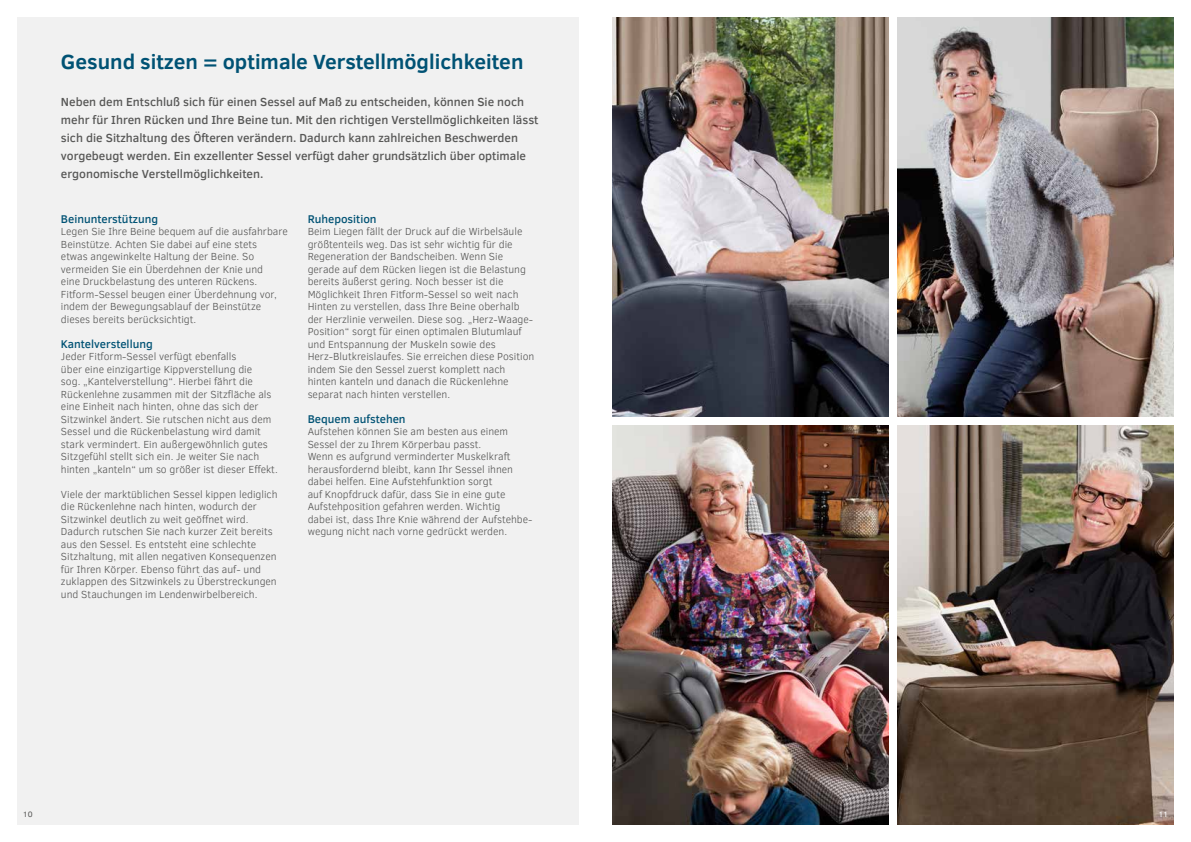
<style>
.page{position:relative;width:1191px;height:842px;background:#fff}
.page>*{position:absolute;margin:0;border:0;box-sizing:border-box;transform-origin:0 0}
.t1{font:700 21px "Clear Sans";color:#005274}
.t2{font:500 12px/18px "Clear Sans";color:#575756}
.t3{font:500 11.5px "Clear Sans";color:#005274}
.t4{font:300 10.5px/12.5px "Clear Sans";color:#575756}
.t5{font:8px "Clear Sans";color:#575756}
.t6{font:8px "Clear Sans";color:#fff}
</style>
<div class="page">
<div style="left:17px;top:17px;width:561px;height:808px;background:#f1f1f1"></div>
<img style="left:612px;top:17px;width:277px;height:400px">
<img style="left:897px;top:17px;width:277px;height:400px">
<img style="left:897px;top:425px;width:277px;height:400px">
<img style="left:612px;top:425px;width:277px;height:400px">
<h1 class="t1" style="left:61px;top:47px;width:464px">Gesund sitzen = optimale Verstellmöglichkeiten</h1>
<p class="t2" style="left:61px;top:93px;width:479px">Neben dem Entschluß sich für einen Sessel auf Maß zu entscheiden, können Sie noch mehr für Ihren Rücken und Ihre Beine tun. Mit den richtigen Verstellmöglichkeiten lässt sich die Sitzhaltung des Öfteren verändern. Dadurch kann zahlreichen Beschwerden vorgebeugt werden. Ein exzellenter Sessel verfügt daher grundsätzlich über optimale ergonomische Verstellmöglichkeiten.</p>
<p class="t3" style="left:61px;top:211px;width:99px">Beinunterstützung</p>
<p class="t4" style="left:61px;top:225px;width:228px">Legen Sie Ihre Beine bequem auf die ausfahrbare Beinstütze. Achten Sie dabei auf eine stets<br>etwas angewinkelte Haltung der Beine. So vermeiden Sie ein Überdehnen der Knie und<br>eine Druckbelastung des unteren Rückens.<br>Fitform-Sessel beugen einer Überdehnung vor, indem der Bewegungsablauf der Beinstütze dieses bereits berücksichtigt.</p>
<p class="t3" style="left:61px;top:336px;width:93px">Kantelverstellung</p>
<p class="t4" style="left:61px;top:350px;width:218px">Jeder Fitform-Sessel verfügt ebenfalls<br>über eine einzigartige Kippverstellung die<br>sog. „Kantelverstellung“. Hierbei fährt die Rückenlehne zusammen mit der Sitzfläche als eine Einheit nach hinten, ohne das sich der Sitzwinkel ändert. Sie rutschen nicht aus dem Sessel und die Rückenbelastung wird damit stark vermindert. Ein außergewöhnlich gutes Sitzgefühl stellt sich ein. Je weiter Sie nach hinten „kanteln“ um so größer ist dieser Effekt.</p>
<p class="t4" style="left:61px;top:488px;width:218px">Viele der marktüblichen Sessel kippen lediglich die Rückenlehne nach hinten, wodurch der Sitzwinkel deutlich zu weit geöffnet wird.<br>Dadurch rutschen Sie nach kurzer Zeit bereits aus den Sessel. Es entsteht eine schlechte Sitzhaltung, mit allen negativen Konsequenzen für Ihren Körper. Ebenso führt das auf- und zuklappen des Sitzwinkels zu Überstreckungen und Stauchungen im Lendenwirbelbereich.</p>
<p class="t3" style="left:308px;top:211px;width:70px">Ruheposition</p>
<p class="t4" style="left:308px;top:225px;width:228px">Beim Liegen fällt der Druck auf die Wirbelsäule größtenteils weg. Das ist sehr wichtig für die Regeneration der Bandscheiben. Wenn Sie gerade auf dem Rücken liegen ist die Belastung bereits äußerst gering. Noch besser ist die Möglichkeit Ihren Fitform-Sessel so weit nach Hinten zu verstellen, dass Ihre Beine oberhalb der Herzlinie verweilen. Diese sog. „Herz-Waage-Position“ sorgt für einen optimalen Blutumlauf und Entspannung der Muskeln sowie des Herz-Blutkreislaufes. Sie erreichen diese Position indem Sie den Sessel zuerst komplett nach hinten kanteln und danach die Rückenlehne separat nach hinten verstellen.</p>
<p class="t3" style="left:308px;top:411px;width:99px">Bequem aufstehen</p>
<p class="t4" style="left:308px;top:425px;width:226px">Aufstehen können Sie am besten aus einem Sessel der zu Ihrem Körperbau passt.<br>Wenn es aufgrund verminderter Muskelkraft herausfordernd bleibt, kann Ihr Sessel ihnen dabei helfen. Eine Aufstehfunktion sorgt<br>auf Knopfdruck dafür, dass Sie in eine gute Aufstehposition gefahren werden. Wichtig<br>dabei ist, dass Ihre Knie während der Aufstehbe&shy;wegung nicht nach vorne gedrückt werden.</p>
<p class="t5" style="left:23px;top:809px;width:11px">10</p>
<p class="t6" style="left:1158px;top:809px;width:11px">11</p>
</div>
